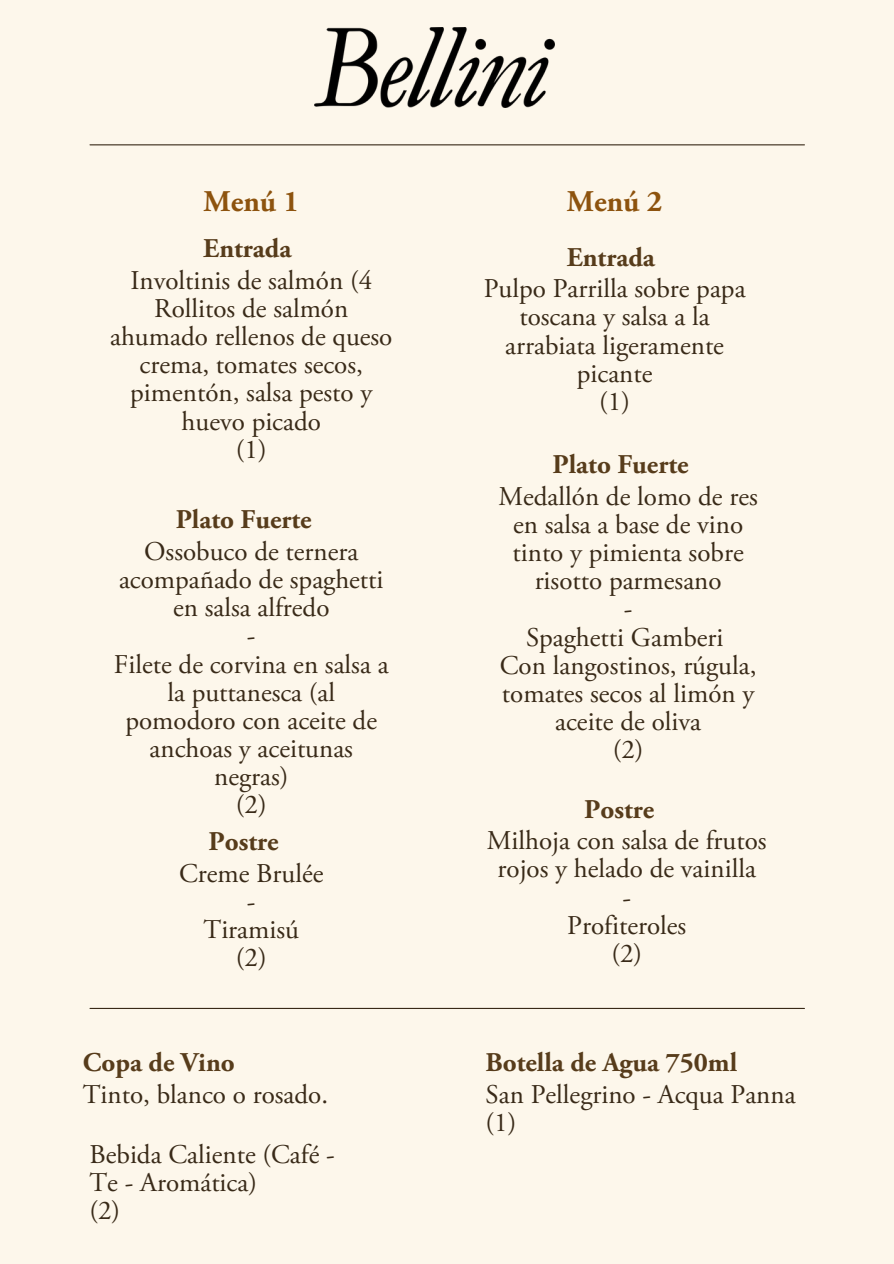
<style>
.page{position:relative;width:894px;height:1264px;background:#fff}
.page>*{position:absolute;margin:0;border:0;box-sizing:border-box;transform-origin:0 0}
.t1{font:700 30px "Adobe Garamond Pro";color:#8d530e}
.t2{font:27px/28.2px "Adobe Garamond Pro";color:#392a18;text-align:center}
.t3{font:700 27px "Adobe Garamond Pro";color:#573c1b}
</style>
<div class="page">
<div style="left:0;top:0;width:893px;height:1263px;background:#fdf7eb"></div>
<hr style="left:90px;top:1007px;width:714px;height:2px;background:#392a18">
<hr style="left:90px;top:144px;width:714px;height:1px;background:#392a18">
<img style="left:314px;top:28px;width:240px;height:80px">
<p class="t1" style="left:203px;top:189px;width:97px">Menú 1</p>
<p class="t3" style="left:203px;top:238px;width:90px">Entrada</p>
<p class="t2" style="left:110px;top:268px;width:284px">Involtinis de salmón (4<br>Rollitos de salmón ahumado rellenos de queso crema, tomates secos, pimentón, salsa pesto y huevo picado</p>
<p class="t2" style="left:236px;top:437px;width:32px">(1)</p>
<p class="t3" style="left:176px;top:509px;width:137px">Plato Fuerte</p>
<p class="t2" style="left:119px;top:539px;width:266px">Ossobuco de ternera acompañado de spaghetti en salsa alfredo</p>
<p class="t2" style="left:247px;top:624px;width:10px">-</p>
<p class="t2" style="left:114px;top:652px;width:276px">Filete de corvina en salsa a la puttanesca (al pomodoro con aceite de anchoas y aceitunas negras)</p>
<p class="t2" style="left:236px;top:793px;width:32px">(2)</p>
<p class="t3" style="left:208px;top:830px;width:71px">Postre</p>
<p class="t2" style="left:179px;top:861px;width:146px">Creme Brulée</p>
<p class="t2" style="left:247px;top:889px;width:10px">-</p>
<p class="t2" style="left:203px;top:917px;width:97px">Tiramisú</p>
<p class="t2" style="left:236px;top:945px;width:32px">(2)</p>
<p class="t3" style="left:83px;top:1051px;width:153px">Copa de Vino</p>
<p class="t2" style="left:83px;top:1082px;width:247px">Tinto, blanco o rosado.</p>
<p class="t2" style="left:89px;top:1142px;width:247px;text-align:left">Bebida Caliente (Café -<br>Te - Aromática)</p>
<p class="t2" style="left:89px;top:1198px;width:32px">(2)</p>
<p class="t1" style="left:566px;top:189px;width:97px">Menú 2</p>
<p class="t3" style="left:566px;top:246px;width:90px">Entrada</p>
<p class="t2" style="left:483px;top:277px;width:263px">Pulpo Parrilla sobre papa toscana y salsa a la arrabiata ligeramente picante</p>
<p class="t2" style="left:599px;top:390px;width:32px">(1)</p>
<p class="t3" style="left:552px;top:454px;width:137px">Plato Fuerte</p>
<p class="t2" style="left:498px;top:484px;width:261px">Medallón de lomo de res en salsa a base de vino tinto y pimienta sobre risotto parmesano</p>
<p class="t2" style="left:623px;top:597px;width:10px">-</p>
<p class="t2" style="left:526px;top:625px;width:199px">Spaghetti Gamberi</p>
<p class="t2" style="left:499px;top:653px;width:258px">Con langostinos, rúgula, tomates secos al limón y aceite de oliva</p>
<p class="t2" style="left:612px;top:738px;width:32px">(2)</p>
<p class="t3" style="left:584px;top:798px;width:71px">Postre</p>
<p class="t2" style="left:487px;top:829px;width:281px">Milhoja con salsa de frutos rojos y helado de vainilla</p>
<p class="t2" style="left:622px;top:885px;width:10px">-</p>
<p class="t2" style="left:567px;top:913px;width:120px">Profiteroles</p>
<p class="t2" style="left:611px;top:941px;width:32px">(2)</p>
<p class="t3" style="left:485px;top:1051px;width:253px">Botella de Agua 750ml</p>
<p class="t2" style="left:485px;top:1082px;width:311px">San Pellegrino - Acqua Panna</p>
<p class="t2" style="left:485px;top:1110px;width:32px">(1)</p>
</div>
